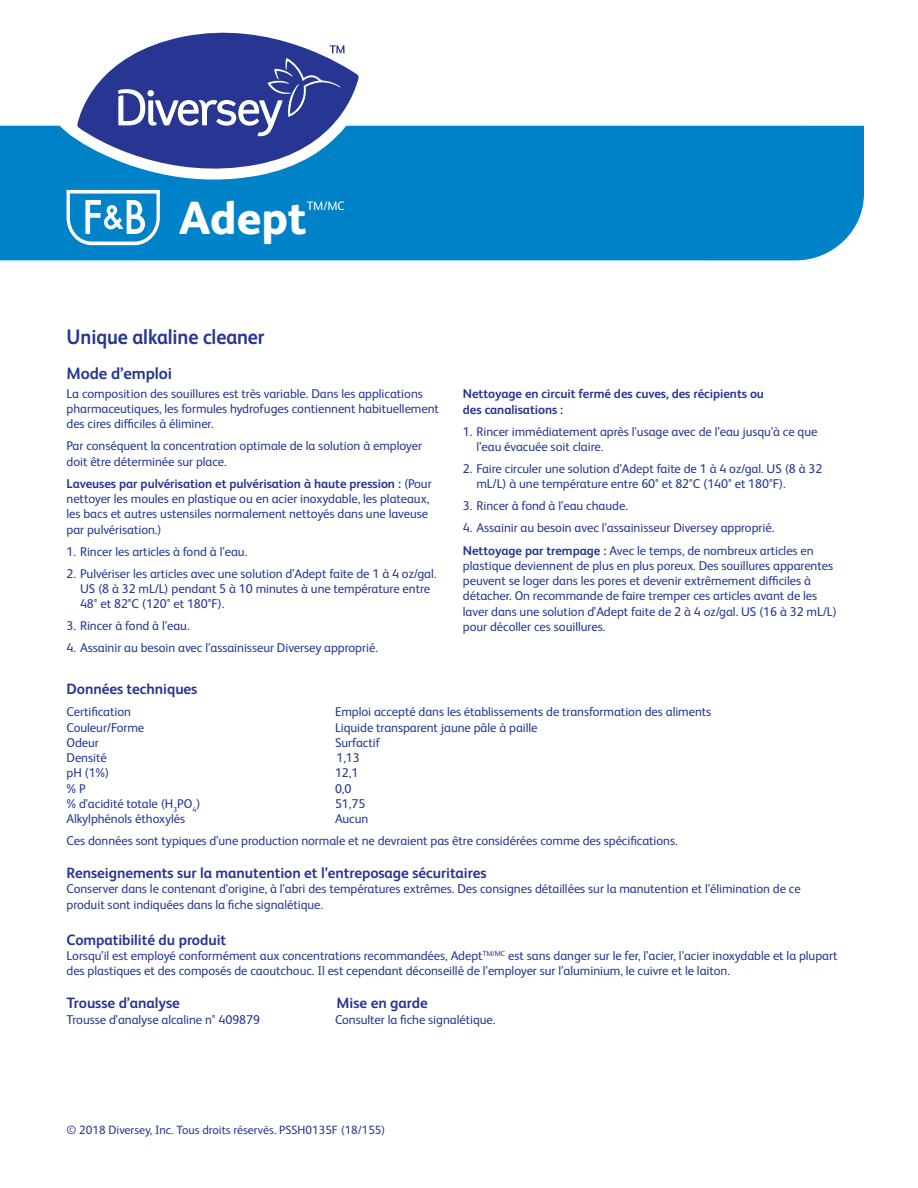
<style>
.page{position:relative;width:918px;height:1188px;background:#fff}
.page>*{position:absolute;margin:0;border:0;box-sizing:border-box;transform-origin:0 0}
.Fancy_Name_page_1{font:800 46.5px "FS Albert Pro";color:#fff}
.t1{font:700 21px "FS Albert Pro";letter-spacing:-.005em;color:#263692;scale:.93 1}
.t2{font:700 16.5px "FS Albert Pro";letter-spacing:-.005em;color:#263692}
.t3{font:700 15px "FS Albert Pro";letter-spacing:-.005em;color:#263692}
.t4{font:12.75px/15.3px "FS Albert Pro";letter-spacing:-.005em;color:#263692}
.t5{font:700 12.75px/15.3px "FS Albert Pro";letter-spacing:-.005em;color:#263692}
.Fancy_Name_page_1-2{font:12.3px "FS Albert Pro";color:#fff}
.t6{font:12px "FS Albert Pro";color:#263692}
.s1{font-weight:700}
</style>
<div class="page">
<div style="left:0;top:126px;width:864px;height:134px;background:#0082c8"></div>
<svg style="left:57px;top:125px;width:317px;height:55px;background:#148ccc"></svg>
<svg style="left:77px;top:32px;width:282px;height:149px"></svg>
<svg style="left:118px;top:45px;width:227px;height:91px;background:#4b58a4"></svg>
<svg style="left:67px;top:190px;width:93px;height:55px"></svg>
<p class="Fancy_Name_page_1" style="left:179px;top:181px;width:129px">Adept</p>
<p class="Fancy_Name_page_1-2" style="left:307px;top:197px;width:39px">TM/MC</p>
<p class="t1" style="left:67px;top:322px;width:215px">Unique alkaline cleaner</p>
<p class="t2" style="left:67px;top:362px;width:107px">Mode d’emploi</p>
<p class="t4" style="left:67px;top:385px;width:374px">La composition des souillures est très variable. Dans les applications pharmaceutiques, les formules hydrofuges contiennent habituellement des cires difficiles à éliminer.</p>
<p class="t4" style="left:67px;top:437px;width:357px">Par conséquent la concentration optimale de la solution à employer doit être déterminée sur place.</p>
<p class="t4" style="left:67px;top:475px;width:367px"><span class="s1">Laveuses par pulvérisation et pulvérisation à haute pression :</span> (Pour nettoyer les moules en plastique ou en acier inoxydable, les plateaux, les bacs et autres ustensiles normalement nettoyés dans une laveuse par pulvérisation.)</p>
<p class="t4" style="left:67px;top:543px;width:182px">1. Rincer les articles à fond à l’eau.</p>
<p class="t4" style="left:80px;top:565px;width:358px;text-indent:-14px">2. Pulvériser les articles avec une solution d’Adept faite de 1 à 4 oz/gal.<br>US (8 à 32 mL/L) pendant 5 à 10 minutes à une température entre<br>48° et 82°C (120° et 180°F).</p>
<p class="t4" style="left:67px;top:617px;width:125px">3. Rincer à fond à l’eau.</p>
<p class="t4" style="left:67px;top:639px;width:313px">4. Assainir au besoin avec l’assainisseur Diversey approprié.</p>
<p class="t5" style="left:463px;top:386px;width:303px">Nettoyage en circuit fermé des cuves, des récipients ou des canalisations :</p>
<p class="t4" style="left:476px;top:423px;width:343px;text-indent:-14px">1. Rincer immédiatement après l’usage avec de l’eau jusqu’à ce que l’eau évacuée soit claire.</p>
<p class="t4" style="left:476px;top:460px;width:347px;text-indent:-14px">2. Faire circuler une solution d’Adept faite de 1 à 4 oz/gal. US (8 à 32 mL/L) à une température entre 60° et 82°C (140° et 180°F).</p>
<p class="t4" style="left:463px;top:497px;width:167px">3. Rincer à fond à l’eau chaude.</p>
<p class="t4" style="left:463px;top:520px;width:313px">4. Assainir au besoin avec l’assainisseur Diversey approprié.</p>
<p class="t4" style="left:463px;top:542px;width:375px"><span class="s1">Nettoyage par trempage :</span> Avec le temps, de nombreux articles en plastique deviennent de plus en plus poreux. Des souillures apparentes peuvent se loger dans les pores et devenir extrêmement difficiles à détacher. On recommande de faire tremper ces articles avant de les laver dans une solution d’Adept faite de 2 à 4 oz/gal. US (16 à 32 mL/L) pour décoller ces souillures.</p>
<p class="t3" style="left:67px;top:679px;width:132px">Données techniques</p>
<p class="t4" style="left:67px;top:703px;width:66px">Certification</p>
<p class="t4" style="left:335px;top:703px;width:378px">Emploi accepté dans les établissements de transformation des aliments</p>
<p class="t4" style="left:67px;top:719px;width:79px">Couleur/Forme</p>
<p class="t4" style="left:335px;top:719px;width:204px">Liquide transparent jaune pâle à paille</p>
<p class="t4" style="left:67px;top:734px;width:34px">Odeur</p>
<p class="t4" style="left:335px;top:734px;width:47px">Surfactif</p>
<p class="t4" style="left:67px;top:749px;width:42px">Densité</p>
<p class="t4" style="left:337px;top:749px;width:25px">1,13</p>
<p class="t4" style="left:67px;top:765px;width:44px">pH (1%)</p>
<p class="t4" style="left:335px;top:765px;width:25px">12,1</p>
<p class="t4" style="left:67px;top:780px;width:21px">% P</p>
<p class="t4" style="left:335px;top:780px;width:18px">0,0</p>
<p class="t4" style="left:67px;top:795px;width:135px">% d’acidité totale (H<sub>3</sub>PO<sub>4</sub>)</p>
<p class="t4" style="left:335px;top:795px;width:32px">51,75</p>
<p class="t4" style="left:67px;top:810px;width:120px">Alkylphénols éthoxylés</p>
<p class="t4" style="left:335px;top:810px;width:35px">Aucun</p>
<p class="t4" style="left:67px;top:832px;width:613px">Ces données sont typiques d’une production normale et ne devraient pas être considérées comme des spécifications.</p>
<p class="t3" style="left:67px;top:862px;width:422px">Renseignements sur la manutention et l’entreposage sécuritaires</p>
<p class="t4" style="left:67px;top:880px;width:736px">Conserver dans le contenant d’origine, à l’abri des températures extrêmes. Des consignes détaillées sur la manutention et l’élimination de ce produit sont indiquées dans la fiche signalétique.</p>
<p class="t3" style="left:67px;top:929px;width:161px">Compatibilité du produit</p>
<p class="t4" style="left:67px;top:947px;width:772px">Lorsqu’il est employé conformément aux concentrations recommandées, Adept<sup>TM/MC</sup> est sans danger sur le fer, l’acier, l’acier inoxydable et la plupart des plastiques et des composés de caoutchouc. Il est cependant déconseillé de l’employer sur l’aluminium, le cuivre et le laiton.</p>
<p class="t3" style="left:67px;top:993px;width:115px">Trousse d’analyse</p>
<p class="t3" style="left:337px;top:993px;width:93px">Mise en garde</p>
<p class="t4" style="left:67px;top:1011px;width:195px">Trousse d’analyse alcaline n° 409879</p>
<p class="t4" style="left:335px;top:1011px;width:162px">Consulter la fiche signalétique.</p>
<p class="t6" style="left:67px;top:1121px;width:320px">© 2018 Diversey, Inc. Tous droits réservés. PSSH0135F (18/155)</p>
</div>
